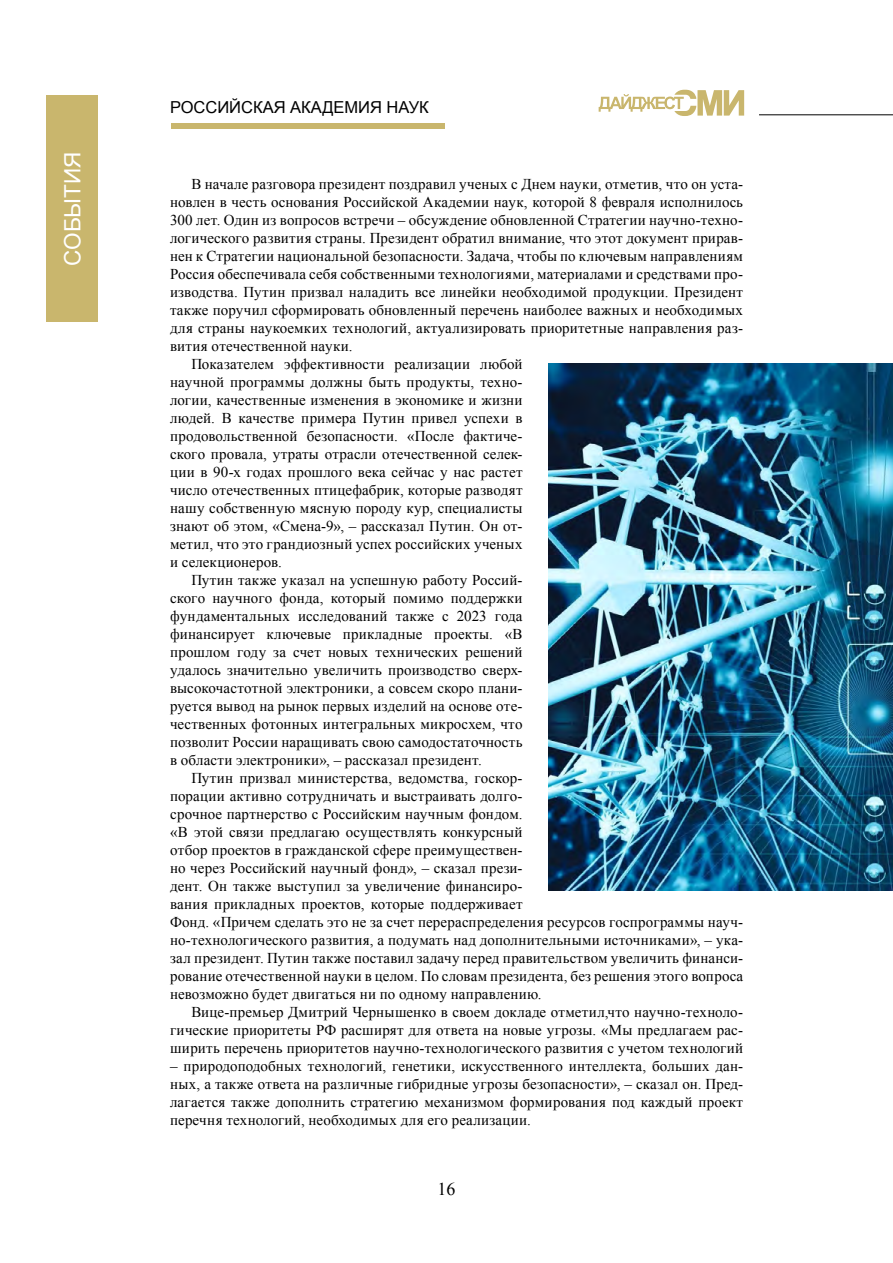
<style>
.page{position:relative;width:893px;height:1263px;background:#fff}
.page>*{position:absolute;margin:0;border:0;box-sizing:border-box;transform-origin:0 0}
.t1{font:22.5px "Arial";color:#fff}
.t2{font:18px "Times New Roman";color:#000}
.t3{font:16.5px "Arial";color:#000}
.t4{font:15px/18px "Times New Roman";letter-spacing:.01em;color:#000;text-align:justify}
</style>
<div class="page">
<img style="left:549px;top:364px;width:344px;height:527px">
<hr style="left:759px;top:114px;width:134px;height:1px;background:#000">
<div style="left:171px;top:123px;width:274px;height:6px;background:#c9b66d"></div>
<svg style="left:599px;top:90px;width:145px;height:26px"></svg>
<div style="left:47px;top:95px;width:51px;height:227px;background:#c9b66d"></div>
<h1 class="t1" style="left:58px;top:266px;width:116px;rotate:-90deg">СОБЫТИЯ</h1>
<p class="t3" style="left:170px;top:96px;width:260px">РОССИЙСКАЯ АКАДЕМИЯ НАУК</p>
<p class="t4" style="left:191px;top:175px;width:553px">В начале разговора президент поздравил ученых с Днем науки, отметив, что он уста-</p>
<p class="t4" style="left:170px;top:193px;width:574px">новлен в честь основания Российской Академии наук, которой 8 февраля исполнилось</p>
<p class="t4" style="left:170px;top:211px;width:574px">300 лет. Один из вопросов встречи – обсуждение обновленной Стратегии научно-техно-</p>
<p class="t4" style="left:170px;top:229px;width:574px">логического развития страны. Президент обратил внимание, что этот документ прирав-</p>
<p class="t4" style="left:170px;top:247px;width:575px">нен к Стратегии национальной безопасности. Задача, чтобы по ключевым направлениям</p>
<p class="t4" style="left:170px;top:265px;width:574px">Россия обеспечивала себя собственными технологиями, материалами и средствами про-</p>
<p class="t4" style="left:170px;top:283px;width:575px">изводства. Путин призвал наладить все линейки необходимой продукции. Президент</p>
<p class="t4" style="left:170px;top:301px;width:574px">также поручил сформировать обновленный перечень наиболее важных и необходимых</p>
<p class="t4" style="left:170px;top:319px;width:574px">для страны наукоемких технологий, актуализировать приоритетные направления раз-</p>
<p class="t4" style="left:170px;top:337px;width:184px">вития отечественной науки.</p>
<p class="t4" style="left:191px;top:355px;width:333px">Показателем эффективности реализации любой</p>
<p class="t4" style="left:170px;top:373px;width:354px">научной программы должны быть продукты, техно-</p>
<p class="t4" style="left:170px;top:391px;width:354px">логии, качественные изменения в экономике и жизни</p>
<p class="t4" style="left:170px;top:409px;width:354px">людей. В качестве примера Путин привел успехи в</p>
<p class="t4" style="left:170px;top:427px;width:354px">продовольственной безопасности. «После фактиче-</p>
<p class="t4" style="left:170px;top:445px;width:354px">ского провала, утраты отрасли отечественной селек-</p>
<p class="t4" style="left:170px;top:463px;width:354px">ции в 90-х годах прошлого века сейчас у нас растет</p>
<p class="t4" style="left:170px;top:481px;width:354px">число отечественных птицефабрик, которые разводят</p>
<p class="t4" style="left:170px;top:499px;width:354px">нашу собственную мясную породу кур, специалисты</p>
<p class="t4" style="left:170px;top:517px;width:354px">знают об этом, «Смена-9», – рассказал Путин. Он от-</p>
<p class="t4" style="left:170px;top:535px;width:354px">метил, что это грандиозный успех российских ученых</p>
<p class="t4" style="left:170px;top:553px;width:113px">и селекционеров.</p>
<p class="t4" style="left:191px;top:571px;width:333px">Путин также указал на успешную работу Россий-</p>
<p class="t4" style="left:170px;top:589px;width:354px">ского научного фонда, который помимо поддержки</p>
<p class="t4" style="left:170px;top:607px;width:354px">фундаментальных исследований также с 2023 года</p>
<p class="t4" style="left:170px;top:625px;width:354px">финансирует ключевые прикладные проекты. «В</p>
<p class="t4" style="left:170px;top:643px;width:354px">прошлом году за счет новых технических решений</p>
<p class="t4" style="left:170px;top:661px;width:354px">удалось значительно увеличить производство сверх-</p>
<p class="t4" style="left:170px;top:679px;width:354px">высокочастотной электроники, а совсем скоро плани-</p>
<p class="t4" style="left:170px;top:697px;width:354px">руется вывод на рынок первых изделий на основе оте-</p>
<p class="t4" style="left:170px;top:715px;width:354px">чественных фотонных интегральных микросхем, что</p>
<p class="t4" style="left:170px;top:733px;width:354px">позволит России наращивать свою самодостаточность</p>
<p class="t4" style="left:170px;top:751px;width:313px">в области электроники», – рассказал президент.</p>
<p class="t4" style="left:191px;top:769px;width:333px">Путин призвал министерства, ведомства, госкор-</p>
<p class="t4" style="left:170px;top:787px;width:354px">порации активно сотрудничать и выстраивать долго-</p>
<p class="t4" style="left:170px;top:805px;width:354px">срочное партнерство с Российским научным фондом.</p>
<p class="t4" style="left:170px;top:823px;width:354px">«В этой связи предлагаю осуществлять конкурсный</p>
<p class="t4" style="left:170px;top:841px;width:354px">отбор проектов в гражданской сфере преимуществен-</p>
<p class="t4" style="left:170px;top:859px;width:354px">но через Российский научный фонд», – сказал прези-</p>
<p class="t4" style="left:170px;top:877px;width:354px">дент. Он также выступил за увеличение финансиро-</p>
<p class="t4" style="left:170px;top:895px;width:354px">вания прикладных проектов, которые поддерживает</p>
<p class="t4" style="left:170px;top:913px;width:574px">Фонд. «Причем сделать это не за счет перераспределения ресурсов госпрограммы науч-</p>
<p class="t4" style="left:170px;top:931px;width:574px">но-технологического развития, а подумать над дополнительными источниками», – ука-</p>
<p class="t4" style="left:170px;top:949px;width:574px">зал президент. Путин также поставил задачу перед правительством увеличить финанси-</p>
<p class="t4" style="left:170px;top:967px;width:575px">рование отечественной науки в целом. По словам президента, без решения этого вопроса</p>
<p class="t4" style="left:170px;top:985px;width:373px">невозможно будет двигаться ни по одному направлению.</p>
<p class="t4" style="left:191px;top:1003px;width:553px">Вице-премьер Дмитрий Чернышенко в своем докладе отметил,что научно-техноло-</p>
<p class="t4" style="left:170px;top:1021px;width:574px">гические приоритеты РФ расширят для ответа на новые угрозы. «Мы предлагаем рас-</p>
<p class="t4" style="left:170px;top:1039px;width:574px">ширить перечень приоритетов научно-технологического развития с учетом технологий</p>
<p class="t4" style="left:170px;top:1057px;width:575px">– природоподобных технологий, генетики, искусственного интеллекта, больших дан&shy;ных, а также ответа на различные гибридные угрозы безопасности», – сказал он. Пред&shy;лагается также дополнить стратегию механизмом формирования под каждый проект перечня технологий, необходимых для его реализации.</p>
<p class="t2" style="left:437px;top:1176px;width:19px">16</p>
</div>
